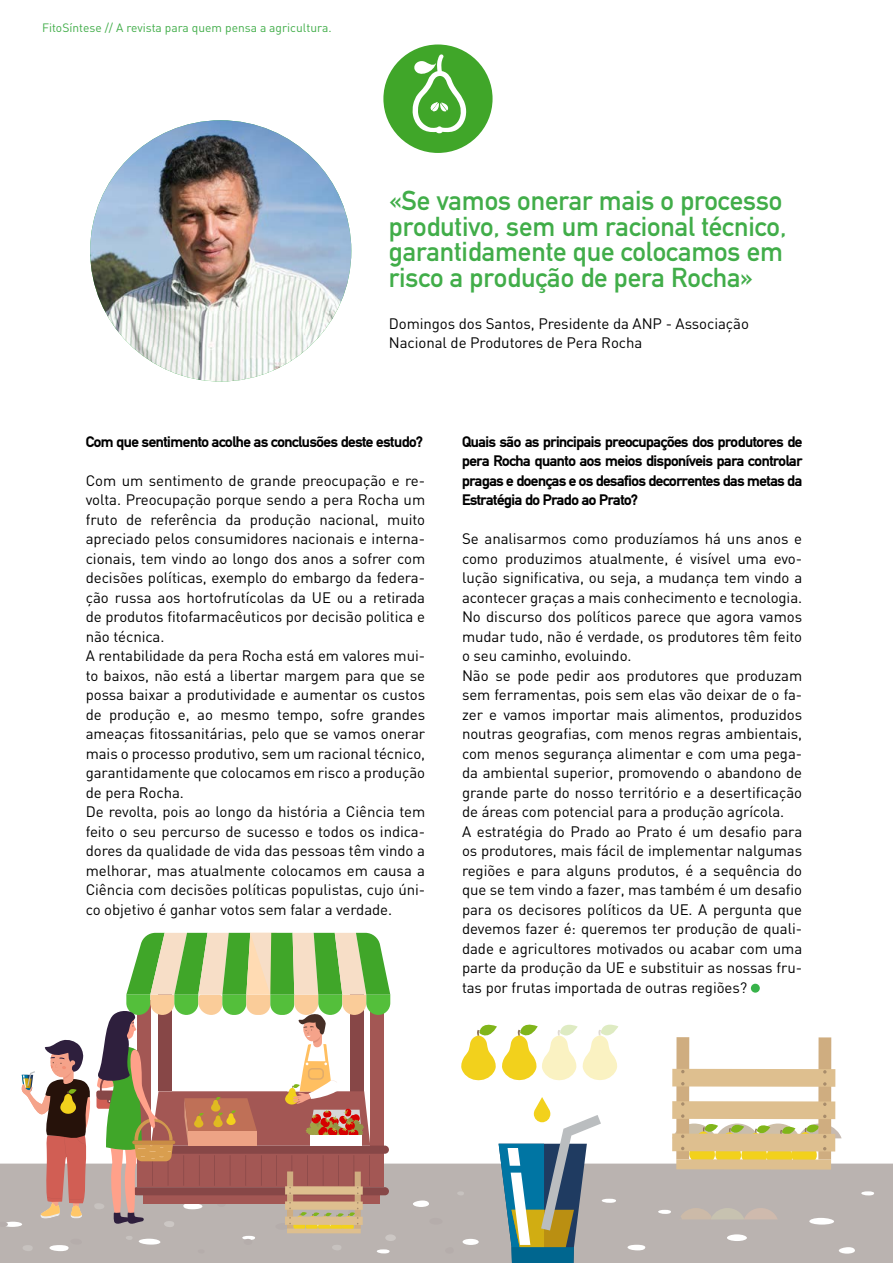
<style>
.page{position:relative;width:893px;height:1263px;background:#fff}
.page>*{position:absolute;margin:0;border:0;box-sizing:border-box;transform-origin:0 0}
.t1{font:500 27px/25.5px "DIN";letter-spacing:-.005em;color:#41ad49}
.t2{font:15px/19.5px "DIN";letter-spacing:-.005em;color:#000}
.t3{font:700 15px/19.5px "DIN";letter-spacing:-.025em;color:#000;text-align:justify}
.t4{font:12px "DIN";color:#41ad49}
</style>
<div class="page">
<img style="left:90px;top:120px;width:261px;height:261px;border-radius:131px">
<div style="left:751px;top:984px;width:9px;height:9px;background:#38b34a;border-radius:50%"></div>
<div style="left:383px;top:45px;width:110px;height:108px;background:#40a629;border-radius:50%"></div>
<svg style="left:412px;top:54px;width:54px;height:79px"></svg>
<div style="left:0;top:1163px;width:893px;height:100px;background:#bab3b0"></div>
<div style="left:429px;top:1218px;width:14px;height:6px;background:#b5adab;border-radius:50%"></div>
<div style="left:385px;top:1234px;width:11px;height:7px;background:#ccc7c4;border-radius:50%"></div>
<svg style="left:0;top:1222px;width:8px;height:5px"></svg>
<svg style="left:457px;top:1191px;width:7px;height:4px"></svg>
<svg style="left:445px;top:1247px;width:9px;height:6px"></svg>
<svg style="left:21px;top:933px;width:369px;height:320px"></svg>
<svg style="left:679px;top:1208px;width:99px;height:11px"></svg>
<div style="left:818px;top:1037px;width:13px;height:122px;background:#cfad80"></div>
<div style="left:676px;top:1037px;width:13px;height:122px;background:#cfad80"></div>
<div style="left:672px;top:1101px;width:163px;height:18px;background:#debf8f"></div>
<div style="left:672px;top:1069px;width:163px;height:18px;background:#debf8f"></div>
<div style="left:676px;top:1159px;width:155px;height:10px;background:#debf8f"></div>
<svg style="left:672px;top:1114px;width:170px;height:53px"></svg>
<svg style="left:499px;top:1097px;width:102px;height:166px"></svg>
<svg style="left:461px;top:1024px;width:157px;height:56px"></svg>
<p class="t4" style="left:42px;top:20px;width:291px">FitoSíntese // A revista para quem pensa a agricultura.</p>
<h1 class="t1" style="left:389px;top:188px;width:399px">«Se vamos onerar mais o processo produtivo, sem um racional técnico, garantidamente que colocamos em risco a produção de pera Rocha»</h1>
<p class="t2" style="left:389px;top:313px;width:362px">Domingos dos Santos, Presidente da ANP - Associação<br>Nacional de Produtores de Pera Rocha</p>
<p class="t3" style="left:86px;top:431px;width:339px">Com que sentimento acolhe as conclusões deste estudo?</p>
<p class="t2" style="left:86px;top:470px;width:341px">Com um sentimento de grande preocupação e re&shy;volta. Preocupação porque sendo a pera Rocha um fruto de referência da produção nacional, muito apreciado pelos consumidores nacionais e interna&shy;cionais, tem vindo ao longo dos anos a sofrer com decisões políticas, exemplo do embargo da federa&shy;ção russa aos hortofrutícolas da UE ou a retirada de produtos fitofarmacêuticos por decisão politica e não técnica.<br>A rentabilidade da pera Rocha está em valores mui&shy;to baixos, não está a libertar margem para que se possa baixar a produtividade e aumentar os custos de produção e, ao mesmo tempo, sofre grandes ameaças fitossanitárias, pelo que se vamos onerar mais o processo produtivo, sem um racional técnico, garantidamente que colocamos em risco a produção de pera Rocha.<br>De revolta, pois ao longo da história a Ciência tem feito o seu percurso de sucesso e todos os indica&shy;dores da qualidade de vida das pessoas têm vindo a melhorar, mas atualmente colocamos em causa a Ciência com decisões políticas populistas, cujo úni&shy;co objetivo é ganhar votos sem falar a verdade.</p>
<p class="t3" style="left:462px;top:431px;width:342px">Quais são as principais preocupações dos produtores de pera Rocha quanto aos meios disponíveis para controlar pragas e doenças e os desafios decorrentes das metas da Estratégia do Prado ao Prato?</p>
<p class="t2" style="left:462px;top:529px;width:342px">Se analisarmos como produzíamos há uns anos e como produzimos atualmente, é visível uma evo&shy;lução significativa, ou seja, a mudança tem vindo a acontecer graças a mais conhecimento e tecnologia.<br>No discurso dos políticos parece que agora vamos mudar tudo, não é verdade, os produtores têm feito o seu caminho, evoluindo.<br>Não se pode pedir aos produtores que produzam sem ferramentas, pois sem elas vão deixar de o fa&shy;zer e vamos importar mais alimentos, produzidos noutras geografias, com menos regras ambientais, com menos segurança alimentar e com uma pega&shy;da ambiental superior, promovendo o abandono de grande parte do nosso território e a desertificação de áreas com potencial para a produção agrícola.<br>A estratégia do Prado ao Prato é um desafio para os produtores, mais fácil de implementar nalgumas regiões e para alguns produtos, é a sequência do que se tem vindo a fazer, mas também é um desafio para os decisores políticos da UE. A pergunta que devemos fazer é: queremos ter produção de quali&shy;dade e agricultores motivados ou acabar com uma parte da produção da UE e substituir as nossas fru&shy;tas por frutas importada de outras regiões?</p>
</div>
